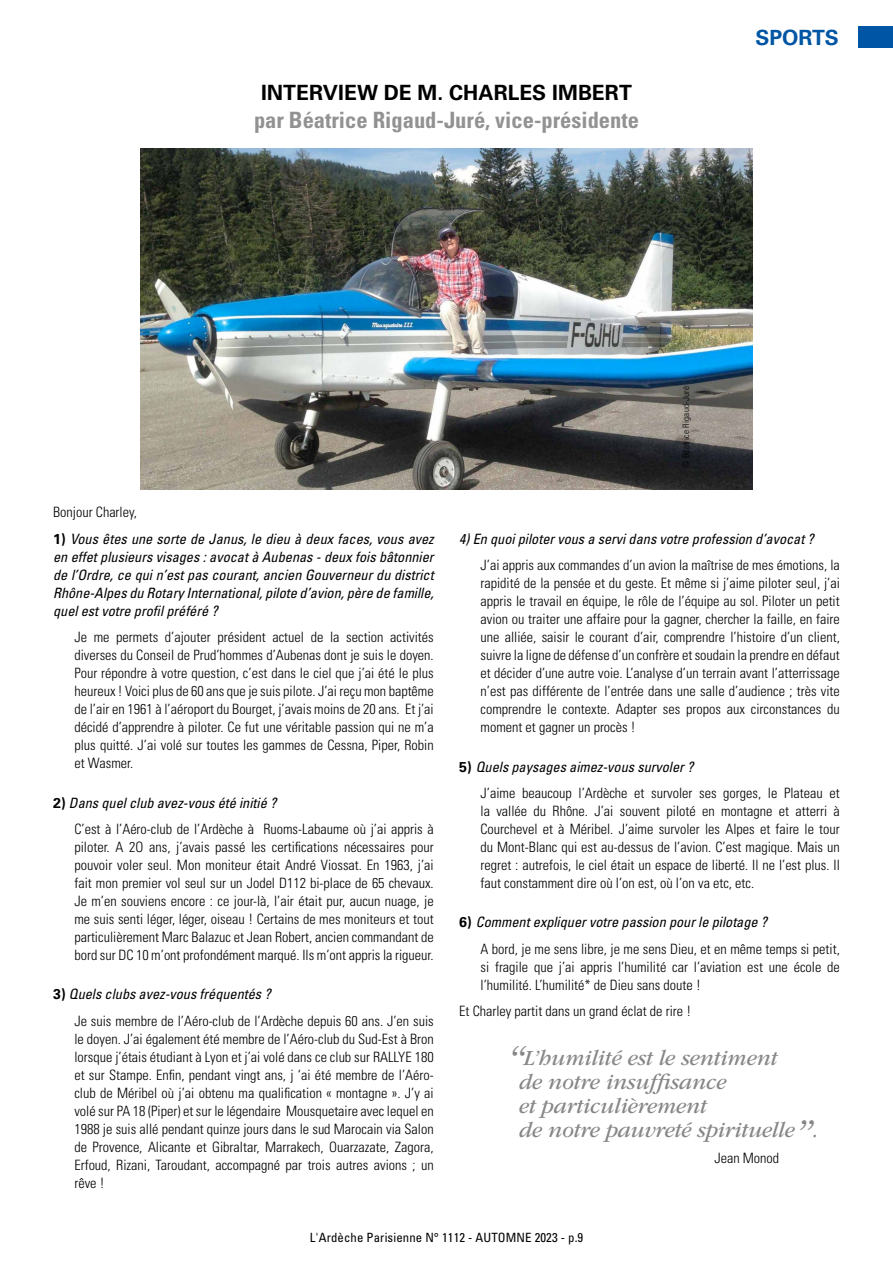
<style>
.page{position:relative;width:893px;height:1263px;background:#fff}
.page>*{position:absolute;margin:0;border:0;box-sizing:border-box;transform-origin:0 0}
.t1{font:italic 22.5px/24px "ITC Garamond Std";letter-spacing:-.01em;color:#878787}
.t2{font:700 condensed 22.5px "Univers LT Std";color:#929292}
.t3{font:700 21px "Univers LT Std";letter-spacing:.005em;color:#000}
.t4{font:700 21px "Univers LT Std";color:#0056a4}
.t5{font:300 condensed 14.25px/18px "Univers LT Std";color:#000;text-align:justify}
.t6{font:italic condensed 14.25px/18px "Univers LT Std";color:#000;text-align:justify}
.t7{font:condensed 12.75px "Univers LT Std";letter-spacing:.01em;color:#000}
.t8{font:300 condensed 9px "Univers LT Std";letter-spacing:.02em;color:#000}
.s1{font-weight:700;font-style:normal;font-stretch:normal}
.s2{font-weight:700;font-stretch:normal}
.s3{font-weight:400;font-style:italic}
.s4{font-size:40.5px}
</style>
<div class="page">
<div style="left:859px;top:26px;width:34px;height:21px;background:#0056a4"></div>
<img style="left:140px;top:149px;width:613px;height:340px">
<h2 class="t3" style="left:261px;top:81px;width:372px">INTERVIEW DE M. CHARLES IMBERT</h2>
<h1 class="t2" style="left:254px;top:106px;width:386px">par Béatrice Rigaud-Juré, vice-présidente</h1>
<h2 class="t4" style="left:755px;top:25px;width:85px">SPORTS</h2>
<p class="t8" style="left:680px;top:468px;width:83px;rotate:-90deg">© Béatrice Rigaud-Juré</p>
<p class="t5" style="left:53px;top:503px;width:85px">Bonjour Charley,</p>
<p class="t6" style="left:53px;top:530px;width:382px"><span class="s1">1)</span> Vous êtes une sorte de Janus, le dieu à deux faces, vous avez en effet plusieurs visages : avocat à Aubenas - deux fois bâtonnier de l’Ordre, ce qui n’est pas courant, ancien Gouverneur du district Rhône-Alpes du Rotary International, pilote d’avion, père de famille, quel est votre profil préféré ?</p>
<p class="t5" style="left:74px;top:628px;width:361px">Je me permets d’ajouter président actuel de la section activités diverses du Conseil de Prud’hommes d’Aubenas dont je suis le doyen.<br>Pour répondre à votre question, c’est dans le ciel que j’ai été le plus heureux ! Voici plus de 60 ans que je suis pilote. J’ai reçu mon baptême de l’air en 1961 à l’aéroport du Bourget, j’avais moins de 20 ans. Et j’ai décidé d’apprendre à piloter. Ce fut une véritable passion qui ne m’a plus quitté. J’ai volé sur toutes les gammes de Cessna, Piper, Robin et Wasmer.</p>
<p class="t5" style="left:74px;top:789px;width:361px;line-height:26.5px;text-indent:-21px"><span class="s2">2)</span> <span class="s3">Dans quel club avez-vous été initié ?<br></span>C’est à l’Aéro-club de l’Ardèche à Ruoms-Labaume où j’ai appris à</p>
<p class="t5" style="left:74px;top:838px;width:361px">piloter. A 2O ans, j’avais passé les certifications nécessaires pour pouvoir voler seul. Mon moniteur était André Viossat. En 1963, j’ai fait mon premier vol seul sur un Jodel D112 bi-place de 65 chevaux.<br>Je m’en souviens encore : ce jour-là, l’air était pur, aucun nuage, je me suis senti léger, léger, oiseau ! Certains de mes moniteurs et tout particulièrement Marc Balazuc et Jean Robert, ancien commandant de bord sur DC 10 m’ont profondément marqué. Ils m’ont appris la rigueur.</p>
<p class="t5" style="left:74px;top:981px;width:361px;line-height:26.5px;text-indent:-21px"><span class="s2">3)</span> <span class="s3">Quels clubs avez-vous fréquentés ?<br></span>Je suis membre de l’Aéro-club de l’Ardèche depuis 60 ans. J’en suis</p>
<p class="t5" style="left:74px;top:1030px;width:361px">le doyen. J’ai également été membre de l’Aéro-club du Sud-Est à Bron lorsque j’étais étudiant à Lyon et j’ai volé dans ce club sur RALLYE 180 et sur Stampe. Enfin, pendant vingt ans, j ‘ai été membre de l’Aéro&shy;club de Méribel où j’ai obtenu ma qualification « montagne ». J’y ai volé sur PA 18 (Piper) et sur le légendaire Mousquetaire avec lequel en 1988 je suis allé pendant quinze jours dans le sud Marocain via Salon de Provence, Alicante et Gibraltar, Marrakech, Ouarzazate, Zagora, Erfoud, Rizani, Taroudant, accompagné par trois autres avions ; un rêve !</p>
<p class="t6" style="left:459px;top:530px;width:356px">4) En quoi piloter vous a servi dans votre profession d’avocat ?</p>
<p class="t5" style="left:480px;top:556px;width:361px">J’ai appris aux commandes d’un avion la maîtrise de mes émotions, la rapidité de la pensée et du geste. Et même si j’aime piloter seul, j’ai appris le travail en équipe, le rôle de l’équipe au sol. Piloter un petit avion ou traiter une affaire pour la gagner, chercher la faille, en faire une alliée, saisir le courant d’air, comprendre l’histoire d’un client, suivre la ligne de défense d’un confrère et soudain la prendre en défaut et décider d’une autre voie. L’analyse d’un terrain avant l’atterrissage n’est pas différente de l’entrée dans une salle d’audience ; très vite comprendre le contexte. Adapter ses propos aux circonstances du moment et gagner un procès !</p>
<p class="t5" style="left:480px;top:753px;width:361px;line-height:26.5px;text-indent:-21px"><span class="s2">5)</span> <span class="s3">Quels paysages aimez-vous survoler ?<br></span>J’aime beaucoup l’Ardèche et survoler ses gorges, le Plateau et</p>
<p class="t5" style="left:480px;top:802px;width:361px">la vallée du Rhône. J’ai souvent piloté en montagne et atterri à Courchevel et à Méribel. J’aime survoler les Alpes et faire le tour du Mont-Blanc qui est au-dessus de l’avion. C’est magique. Mais un regret : autrefois, le ciel était un espace de liberté. Il ne l’est plus. Il faut constamment dire où l’on est, où l’on va etc, etc.</p>
<p class="t5" style="left:480px;top:909px;width:361px;line-height:26.5px;text-indent:-21px"><span class="s2">6)</span> <span class="s3">Comment expliquer votre passion pour le pilotage ?<br></span>A bord, je me sens libre, je me sens Dieu, et en même temps si petit,</p>
<p class="t5" style="left:480px;top:958px;width:361px">si fragile que j’ai appris l’humilité car l’aviation est une école de l’humilité. L’humilité* de Dieu sans doute !</p>
<p class="t5" style="left:459px;top:1002px;width:233px">Et Charley partit dans un grand éclat de rire !</p>
<h1 class="t1" style="left:519px;top:1046px;width:301px;text-indent:-13px"><span class="s4">“</span>L’humilité est le sentiment<br>de notre insuffisance<br>et particulièrement<br>de notre pauvreté spirituelle<span class="s4">”</span>.</h1>
<p class="t5" style="left:714px;top:1149px;width:66px">Jean Monod</p>
<p class="t7" style="left:310px;top:1230px;width:275px">L'Ardèche Parisienne N° 1112 - AUTOMNE 2023 - p.9</p>
</div>
